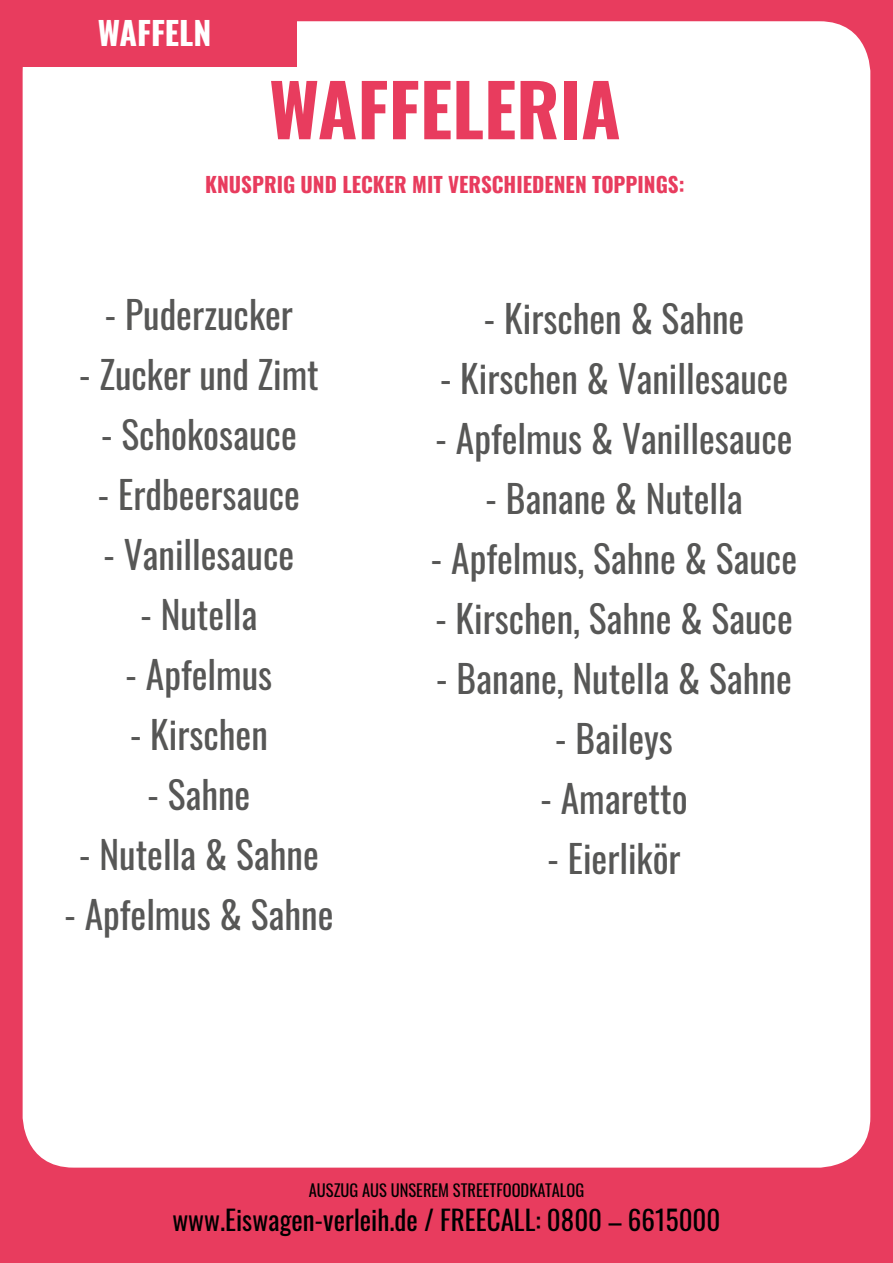
<style>
.page{position:relative;width:893px;height:1263px;background:#e83c5e}
.page>*{position:absolute;margin:0;border:0;box-sizing:border-box;transform-origin:0 0}
.t1{font:700 72px "Oswald";color:#e83c5e}
.t2{font:37.5px "Oswald";color:#575756}
.t3{font:700 32.1px "Oswald";color:#fff}
.t4{font:27px "Oswald";color:#000}
.t5{font:700 21px "Oswald";color:#e83c5e}
.t6{font:16.5px "Oswald";color:#000}
</style>
<div class="page">
<div style="left:23px;top:21px;width:847px;height:1146px;background:#fff;border-radius:51px"></div>
<div style="left:0;top:0;width:297px;height:67px;background:#e83c5e"></div>
<p class="t3" style="left:98px;top:16px;width:115px">WAFFELN</p>
<h1 class="t1" style="left:269px;top:72px;width:353px">WAFFELERIA</h1>
<p class="t5" style="left:205px;top:174px;width:481px">KNUSPRIG UND LECKER MIT VERSCHIEDENEN TOPPINGS:</p>
<p class="t2" style="left:105px;top:281px;width:190px">- Puderzucker</p>
<p class="t2" style="left:79px;top:341px;width:242px">- Zucker und Zimt</p>
<p class="t2" style="left:101px;top:401px;width:198px">- Schokosauce</p>
<p class="t2" style="left:97px;top:461px;width:204px">- Erdbeersauce</p>
<p class="t2" style="left:103px;top:521px;width:193px">- Vanillesauce</p>
<p class="t2" style="left:140px;top:581px;width:119px">- Nutella</p>
<p class="t2" style="left:125px;top:641px;width:148px">- Apfelmus</p>
<p class="t2" style="left:130px;top:701px;width:140px">- Kirschen</p>
<p class="t2" style="left:147px;top:761px;width:105px">- Sahne</p>
<p class="t2" style="left:79px;top:821px;width:241px">- Nutella &amp; Sahne</p>
<p class="t2" style="left:64px;top:881px;width:271px">- Apfelmus &amp; Sahne</p>
<p class="t2" style="left:484px;top:285px;width:262px">- Kirschen &amp; Sahne</p>
<p class="t2" style="left:440px;top:345px;width:350px">- Kirschen &amp; Vanillesauce</p>
<p class="t2" style="left:435px;top:405px;width:359px">- Apfelmus &amp; Vanillesauce</p>
<p class="t2" style="left:485px;top:465px;width:259px">- Banane &amp; Nutella</p>
<p class="t2" style="left:431px;top:525px;width:368px">- Apfelmus, Sahne &amp; Sauce</p>
<p class="t2" style="left:435px;top:585px;width:359px">- Kirschen, Sahne &amp; Sauce</p>
<p class="t2" style="left:436px;top:645px;width:357px">- Banane, Nutella &amp; Sahne</p>
<p class="t2" style="left:555px;top:705px;width:119px">- Baileys</p>
<p class="t2" style="left:540px;top:765px;width:149px">- Amaretto</p>
<p class="t2" style="left:547px;top:825px;width:135px">- Eierlikör</p>
<p class="t6" style="left:309px;top:1175px;width:277px">AUSZUG AUS UNSEREM STREETFOODKATALOG</p>
<p class="t4" style="left:166px;top:1196px;width:563px">www. Foodtruck-verleih.de / FREECALL: 0800 – 6615000</p>
<p class="t4" style="left:172px;top:1196px;width:550px">www.Eiswagen-verleih.de / FREECALL: 0800 – 6615000</p>
</div>
